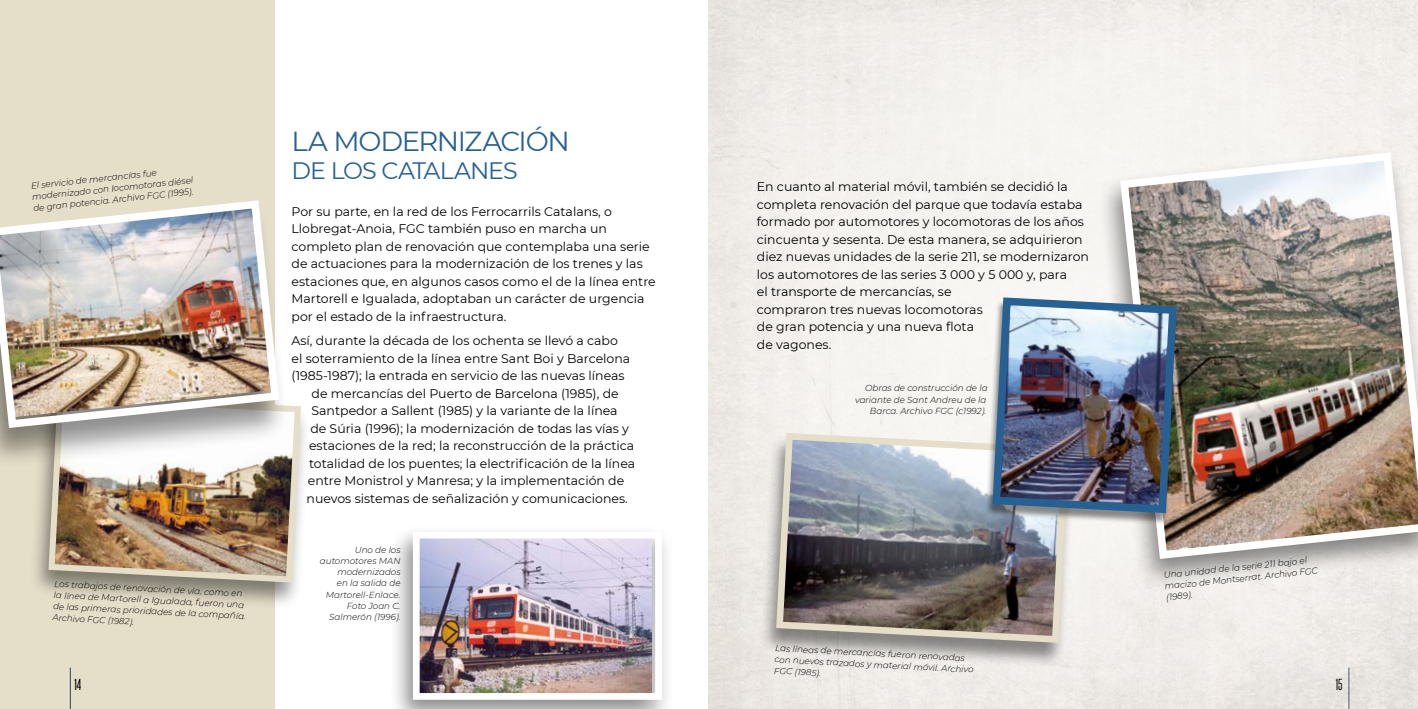
<style>
.page{position:relative;width:1418px;height:709px;background:#fff}
.page>*{position:absolute;margin:0;border:0;box-sizing:border-box;transform-origin:0 0}
.t1{font:27.5px "Montserrat";letter-spacing:-.045em;color:#276093}
.t2{font:23.75px "Montserrat";letter-spacing:-.045em;color:#276093}
.t3{font:13.75px "Steelfish Rg";color:#000}
.t4{font:12.5px/17.5px "Montserrat";color:#000}
.t5{font:italic 300 8.75px/11.2px "Montserrat";color:#000}
</style>
<div class="page">
<div style="left:0;top:0;width:275px;height:709px;background:#e5dec9"></div>
<div style="left:1096px;top:147px;width:321px;height:443px;background:#000;opacity:.45"></div>
<img style="left:1116px;top:148px;width:301px;height:415px">
<div style="left:390px;top:525px;width:283px;height:184px;background:#000;opacity:.45"></div>
<img style="left:421px;top:539px;width:230px;height:152px">
<div style="left:413px;top:531px;width:249px;height:168px;border:7px solid #fff"></div>
<div style="left:759px;top:434px;width:316px;height:234px;background:#000;opacity:.45"></div>
<img style="left:772px;top:429px;width:300px;height:217px">
<div style="left:984px;top:299px;width:194px;height:225px;background:#000;opacity:.45"></div>
<img style="left:988px;top:293px;width:192px;height:224px">
<div style="left:29px;top:392px;width:282px;height:218px;background:#000;opacity:.45"></div>
<img style="left:45px;top:392px;width:259px;height:193px">
<div style="left:0;top:205px;width:289px;height:264px;background:#000;opacity:.45"></div>
<img style="left:0;top:200px;width:283px;height:232px">
<p class="t5" style="left:30px;top:180px;width:163px;rotate:-6deg">El servicio de mercancías fue modernizado con locomotoras diésel de gran potencia. Archivo FGC (1995).</p>
<p class="t5" style="left:55px;top:577px;width:194px;rotate:3deg">Los trabajos de renovación de vía, como en la línea de Martorell a Igualada, fueron una de las primeras prioridades de la compañía.<br>Archivo FGC (1982).</p>
<p class="t1" style="left:291px;top:122px;width:280px">LA MODERNIZACIÓN</p>
<p class="t2" style="left:291px;top:154px;width:228px">DE LOS CATALANES</p>
<p class="t4" style="left:291px;top:202px;width:366px">Por su parte, en la red de los Ferrocarrils Catalans, o Llobregat-Anoia, FGC también puso en marcha un completo plan de renovación que contemplaba una serie de actuaciones para la modernización de los trenes y las estaciones que, en algunos casos como el de la línea entre Martorell e Igualada, adoptaban un carácter de urgencia por el estado de la infraestructura.</p>
<p class="t4" style="left:291px;top:332px;width:328px">Así, durante la década de los ochenta se llevó a cabo</p>
<p class="t4" style="left:291px;top:349px;width:340px">el soterramiento de la línea entre Sant Boi y Barcelona</p>
<p class="t4" style="left:291px;top:367px;width:334px">(1985-1987); la entrada en servicio de las nuevas líneas</p>
<p class="t4" style="left:311px;top:384px;width:309px">de mercancías del Puerto de Barcelona (1985), de</p>
<p class="t4" style="left:311px;top:402px;width:307px">Santpedor a Sallent (1985) y la variante de la línea</p>
<p class="t4" style="left:310px;top:419px;width:320px">de Súria (1996); la modernización de todas las vías y</p>
<p class="t4" style="left:309px;top:437px;width:327px">estaciones de la red; la reconstrucción de la práctica</p>
<p class="t4" style="left:309px;top:454px;width:327px">totalidad de los puentes; la electrificación de la línea</p>
<p class="t4" style="left:308px;top:472px;width:318px">entre Monistrol y Manresa; y la implementación de</p>
<p class="t4" style="left:306px;top:489px;width:323px">nuevos sistemas de señalización y comunicaciones.</p>
<p class="t5" style="left:320px;top:543px;width:82px;text-align:right">Uno de los automotores MAN modernizados<br>en la salida de<br>Martorell-Enlace.<br>Foto Joan C.<br>Salmerón (1996).</p>
<p class="t4" style="left:756px;top:177px;width:334px">En cuanto al material móvil, también se decidió la completa renovación del parque que todavía estaba formado por automotores y locomotoras de los años cincuenta y sesenta. De esta manera, se adquirieron diez nuevas unidades de la serie 211, se modernizaron los automotores de las series 3 000 y 5 000 y, para<br>el transporte de mercancías, se<br>compraron tres nuevas locomotoras<br>de gran potencia y una nueva flota<br>de vagones.</p>
<p class="t5" style="left:855px;top:382px;width:134px;text-align:right">Obras de construcción de la variante de Sant Andreu de la<br>Barca. Archivo FGC (c1992).</p>
<p class="t5" style="left:1163px;top:569px;width:155px;rotate:-6deg">Una unidad de la serie 211 bajo el macizo de Montserrat. Archivo FGC (1989).</p>
<p class="t5" style="left:775px;top:642px;width:201px;rotate:3deg">Las líneas de mercancías fueron renovadas con nuevos trazados y material móvil. Archivo<br>FGC (1985).</p>
<p class="t3" style="left:74px;top:675px;width:8px">14</p>
<p class="t3" style="left:1335px;top:675px;width:8px">15</p>
</div>
